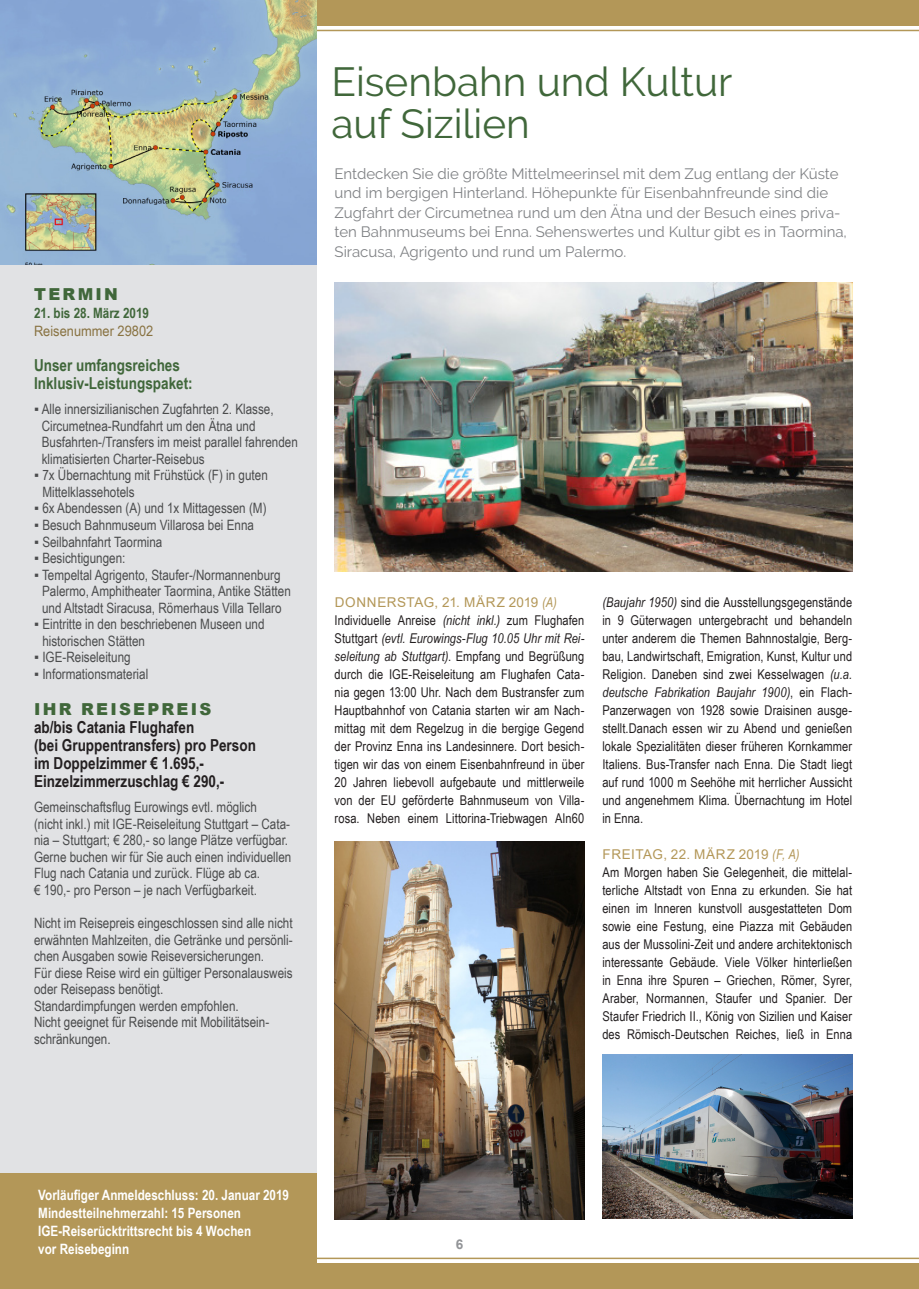
<style>
.page{position:relative;width:919px;height:1289px;background:#fff}
.page>*{position:absolute;margin:0;border:0;box-sizing:border-box;transform-origin:0 0}
.Headline{font:40.5px/42px "Raleway";color:#40673a}
.IHR_REISEPREIS_TERMI{font:700 16.5px/18px "Arial Narrow";color:#231f20}
.IHR_REISEPREIS_TERMI-2{font:700 16.5px/18px "Arial Narrow";color:#40673a}
.Termin_Reisepreis{font:900 16.5px "Arial";letter-spacing:.135em;color:#40673a}
.Einleitung_neu{font:15px/19.5px "Raleway";color:#808285}
.Kasten-Fliesstext_ne{font:14.25px/16.5px "Arial Narrow";color:#4b4c4d}
.vorl_anmeldeschluss{font:700 14.25px/18px "Arial Narrow";color:#fff}
.Termin_Kasten-Datum{font:700 14.25px "Arial Narrow";color:#40673a}
.Reisenummer_neu{font:14.25px "Arial Narrow";color:#897342;scale:1.1 1}
.Fliesstext_ganz_neu{font:13.5px/18px "Arial Narrow";letter-spacing:.005em;color:#231f20;text-align:justify}
.Datum_im_FT{font:13.5px "Arial";letter-spacing:.035em;color:#b39758}
.t1{font:700 13.5px "Arial";color:#939598}
.s1{font-family:"Arial Narrow";font-style:italic}
.s2{font-style:italic}
</style>
<div class="page">
<div style="left:0;top:0;width:918px;height:26px;background:#b39758"></div>
<hr style="left:0;top:30px;width:918px;height:1px;background:#b39758">
<div style="left:0;top:0;width:316px;height:1216px;background:#e1e2e4"></div>
<hr style="left:0;top:1257px;width:918px;height:1px;background:#b39758">
<div style="left:0;top:1263px;width:918px;height:25px;background:#b39758"></div>
<div style="left:0;top:1173px;width:316px;height:115px;background:#b39758"></div>
<img style="left:0;top:0;width:316px;height:265px">
<img style="left:334px;top:841px;width:250px;height:378px">
<img style="left:602px;top:1054px;width:250px;height:164px">
<img style="left:334px;top:283px;width:518px;height:288px">
<p class="Termin_Reisepreis" style="left:34px;top:282px;width:85px">TERMIN</p>
<p class="Termin_Kasten-Datum" style="left:34px;top:302px;width:116px">21. bis 28. März 2019</p>
<p class="Reisenummer_neu" style="left:34px;top:321px;width:110px">Reisenummer 29802</p>
<p class="IHR_REISEPREIS_TERMI-2" style="left:34px;top:355px;width:160px">Unser umfangsreiches<br>Inklusiv-Leistungspaket:</p>
<p class="Kasten-Fliesstext_ne" style="left:42px;top:400px;width:258px;text-indent:-8px">▪ Alle innersizilianischen Zugfahrten 2. Klasse, Circumetnea-Rundfahrt um den Ätna und Busfahrten-/Transfers im meist parallel fahrenden klimatisierten Charter-Reisebus</p>
<p class="Kasten-Fliesstext_ne" style="left:42px;top:466px;width:227px;text-indent:-8px">▪ 7x Übernachtung mit Frühstück (F) in guten<br>Mittelklassehotels</p>
<p class="Kasten-Fliesstext_ne" style="left:34px;top:499px;width:234px">▪ 6x Abendessen (A) und 1x Mittagessen (M)</p>
<p class="Kasten-Fliesstext_ne" style="left:34px;top:516px;width:221px">▪ Besuch Bahnmuseum Villarosa bei Enna</p>
<p class="Kasten-Fliesstext_ne" style="left:34px;top:532px;width:130px">▪ Seilbahnfahrt Taormina</p>
<p class="Kasten-Fliesstext_ne" style="left:34px;top:549px;width:93px">▪ Besichtigungen:</p>
<p class="Kasten-Fliesstext_ne" style="left:42px;top:565px;width:250px;text-indent:-8px">▪ Tempeltal Agrigento, Staufer-/Normannenburg<br>Palermo, Amphitheater Taormina, Antike Stätten und Altstadt Siracusa, Römerhaus Villa Tellaro</p>
<p class="Kasten-Fliesstext_ne" style="left:42px;top:615px;width:224px;text-indent:-8px">▪ Eintritte in den beschriebenen Museen und historischen Stätten</p>
<p class="Kasten-Fliesstext_ne" style="left:34px;top:648px;width:98px">▪ IGE-Reiseleitung</p>
<p class="Kasten-Fliesstext_ne" style="left:34px;top:664px;width:116px">▪ Informationsmaterial</p>
<p class="Termin_Reisepreis" style="left:34px;top:697px;width:178px">IHR REISEPREIS</p>
<p class="IHR_REISEPREIS_TERMI" style="left:34px;top:717px;width:223px">ab/bis Catania Flughafen<br>(bei Gruppentransfers) pro Person im Doppelzimmer € 1.695,-</p>
<p class="IHR_REISEPREIS_TERMI" style="left:34px;top:771px;width:192px">Einzelzimmerzuschlag € 290,-</p>
<p class="Kasten-Fliesstext_ne" style="left:34px;top:798px;width:257px">Gemeinschaftsflug Eurowings evtl. möglich<br>(nicht inkl.) mit IGE-Reiseleitung Stuttgart – Cata&shy;nia – Stuttgart; € 280,- so lange Plätze verfügbar.</p>
<p class="Kasten-Fliesstext_ne" style="left:34px;top:848px;width:259px">Gerne buchen wir für Sie auch einen individuellen<br>Flug nach Catania und zurück. Flüge ab ca.<br>€ 190,- pro Person – je nach Verfügbarkeit.</p>
<p class="Kasten-Fliesstext_ne" style="left:34px;top:914px;width:260px;text-align:justify">Nicht im Reisepreis eingeschlossen sind alle nicht erwähnten Mahlzeiten, die Getränke und persönli&shy;chen Ausgaben sowie Reiseversicherungen.</p>
<p class="Kasten-Fliesstext_ne" style="left:34px;top:963px;width:260px">Für diese Reise wird ein gültiger Personalausweis oder Reisepass benötigt.</p>
<p class="Kasten-Fliesstext_ne" style="left:34px;top:996px;width:206px">Standardimpfungen werden empfohlen.</p>
<p class="Kasten-Fliesstext_ne" style="left:34px;top:1013px;width:237px">Nicht geeignet für Reisende mit Mobilitätsein&shy;schränkungen.</p>
<p class="Headline" style="left:331px;top:61px;width:402px">Eisenbahn und Kultur auf Sizilien</p>
<p class="Einleitung_neu" style="left:334px;top:163px;width:514px">Entdecken Sie die größte Mittelmeerinsel mit dem Zug entlang der Küste und im bergigen Hinterland. Höhepunkte für Eisenbahnfreunde sind die Zugfahrt der Circumetnea rund um den Ätna und der Besuch eines priva&shy;ten Bahnmuseums bei Enna. Sehenswertes und Kultur gibt es in Taormina, Siracusa, Agrigento und rund um Palermo.</p>
<p class="Datum_im_FT" style="left:335px;top:593px;width:223px">DONNERSTAG, 21. MÄRZ 2019 <span class="s1">(A)</span></p>
<p class="Fliesstext_ganz_neu" style="left:334px;top:610px;width:251px">Individuelle Anreise <span class="s2">(nicht inkl.)</span> zum Flughafen Stuttgart <span class="s2">(evtl. Eurowings-Flug 10.05 Uhr mit Rei&shy;seleitung ab Stuttgart)</span>. Empfang und Begrüßung durch die IGE-Reiseleitung am Flughafen Cata&shy;nia gegen 13:00 Uhr. Nach dem Bustransfer zum Hauptbahnhof von Catania starten wir am Nach&shy;mittag mit dem Regelzug in die bergige Gegend der Provinz Enna ins Landesinnere. Dort besich&shy;tigen wir das von einem Eisenbahnfreund in über 20 Jahren liebevoll aufgebaute und mittlerweile von der EU geförderte Bahnmuseum von Villa&shy;rosa. Neben einem Littorina-Triebwagen Aln60</p>
<p class="Fliesstext_ganz_neu" style="left:602px;top:592px;width:251px"><span class="s2">(Baujahr 1950)</span> sind die Ausstellungsgegenstände in 9 Güterwagen untergebracht und behandeln unter anderem die Themen Bahnnostalgie, Berg&shy;bau, Landwirtschaft, Emigration, Kunst, Kultur und Religion. Daneben sind zwei Kesselwagen <span class="s2">(u.a. deutsche Fabrikation Baujahr 1900)</span>, ein Flach-Panzerwagen von 1928 sowie Draisinen ausge&shy;stellt.Danach essen wir zu Abend und genießen lokale Spezialitäten dieser früheren Kornkammer Italiens. Bus-Transfer nach Enna. Die Stadt liegt auf rund 1000 m Seehöhe mit herrlicher Aussicht und angenehmem Klima. Übernachtung im Hotel in Enna.</p>
<p class="Datum_im_FT" style="left:602px;top:845px;width:198px">FREITAG, 22. MÄRZ 2019 <span class="s1">(F, A)</span></p>
<p class="Fliesstext_ganz_neu" style="left:602px;top:862px;width:251px">Am Morgen haben Sie Gelegenheit, die mittelal&shy;terliche Altstadt von Enna zu erkunden. Sie hat einen im Inneren kunstvoll ausgestatteten Dom sowie eine Festung, eine Piazza mit Gebäuden aus der Mussolini-Zeit und andere architektonisch interessante Gebäude. Viele Völker hinterließen in Enna ihre Spuren – Griechen, Römer, Syrer, Araber, Normannen, Staufer und Spanier. Der Staufer Friedrich II., König von Sizilien und Kaiser des Römisch-Deutschen Reiches, ließ in Enna</p>
<p class="vorl_anmeldeschluss" style="left:38px;top:1185px;width:252px">Vorläufiger Anmeldeschluss: 20. Januar 2019</p>
<p class="vorl_anmeldeschluss" style="left:38px;top:1203px;width:204px">Mindestteilnehmerzahl: 15 Personen</p>
<p class="vorl_anmeldeschluss" style="left:38px;top:1221px;width:214px">IGE-Reiserücktrittsrecht bis 4 Wochen vor Reisebeginn</p>
<p class="t1" style="left:455px;top:1234px;width:9px">6</p>
</div>
